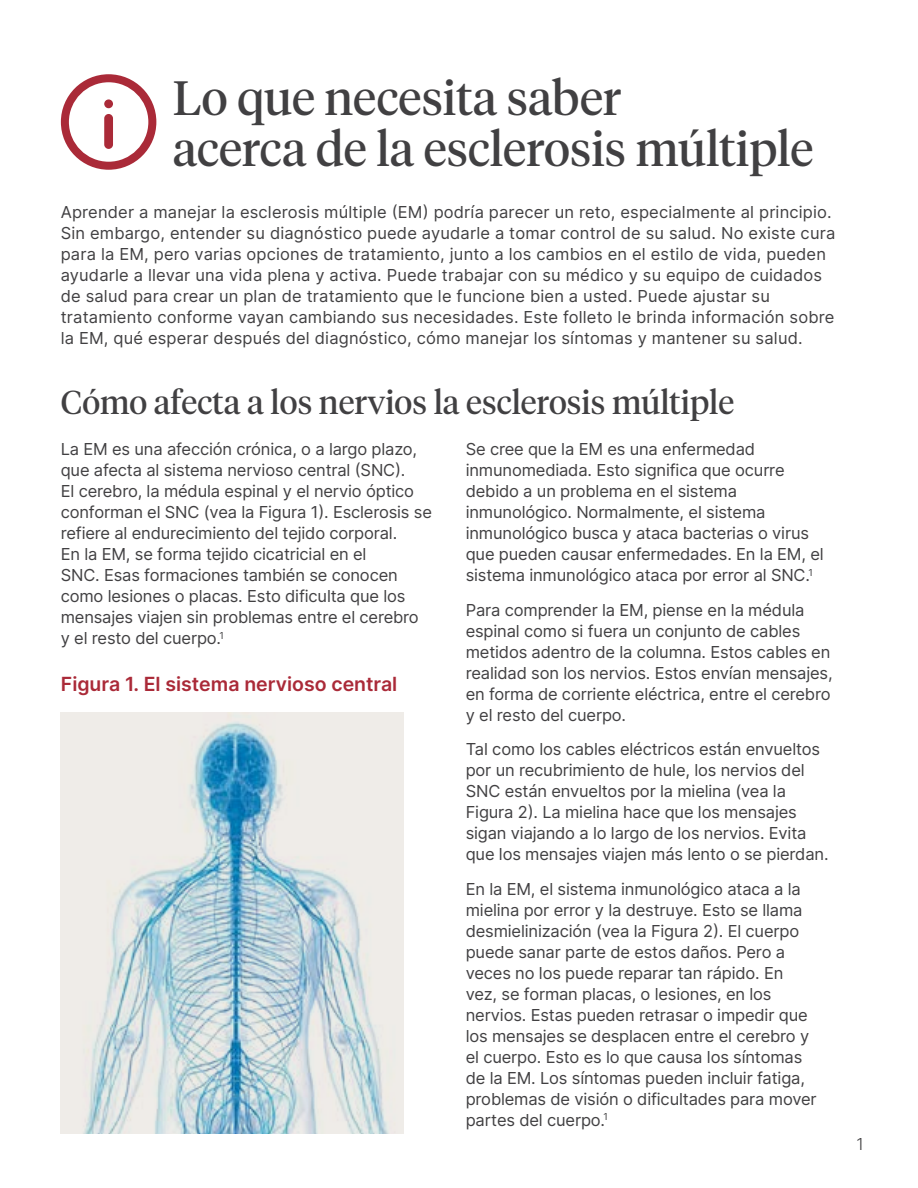
<style>
.page{position:relative;width:918px;height:1188px;background:#fff}
.page>*{position:absolute;margin:0;border:0;box-sizing:border-box;transform-origin:0 0}
._1st_level_head{font:48px/51px "Tiempos Headline";color:#414042}
._2nd_level_head{font:33px "Tiempos Headline";color:#414042}
._3rd_level_head{font:600 19.5px "Inter";color:#aa2a38}
.body_copy{font:16.5px/21px "Inter";letter-spacing:-.01em;color:#414042}
.opening_paragraph{font:16.5px/21px "Inter";letter-spacing:.01em;color:#414042}
.t1{font:300 16.5px "Inter";color:#414042}
</style>
<div class="page">
<img style="left:61px;top:713px;width:343px;height:421px">
<svg style="left:61px;top:74px;width:95px;height:96px"></svg>
<div style="left:104px;top:114px;width:9px;height:35px;background:#aa2a38;border-radius:4px"></div>
<div style="left:104px;top:99px;width:9px;height:9px;background:#aa2a38;border-radius:50%"></div>
<p class="_1st_level_head" style="left:173px;top:71px;width:642px">Lo que necesita saber<br>acerca de la esclerosis múltiple</p>
<p class="opening_paragraph" style="left:61px;top:202px;width:776px">Aprender a manejar la esclerosis múltiple (EM) podría parecer un reto, especialmente al principio.<br>Sin embargo, entender su diagnóstico puede ayudarle a tomar control de su salud. No existe cura para la EM, pero varias opciones de tratamiento, junto a los cambios en el estilo de vida, pueden ayudarle a llevar una vida plena y activa. Puede trabajar con su médico y su equipo de cuidados de salud para crear un plan de tratamiento que le funcione bien a usted. Puede ajustar su tratamiento conforme vayan cambiando sus necesidades. Este folleto le brinda información sobre la EM, qué esperar después del diagnóstico, cómo manejar los síntomas y mantener su salud.</p>
<p class="_2nd_level_head" style="left:61px;top:380px;width:675px">Cómo afecta a los nervios la esclerosis múltiple</p>
<p class="body_copy" style="left:61px;top:439px;width:373px">La EM es una afección crónica, o a largo plazo, que afecta al sistema nervioso central (SNC).<br>El cerebro, la médula espinal y el nervio óptico conforman el SNC (vea la Figura 1). Esclerosis se refiere al endurecimiento del tejido corporal.<br>En la EM, se forma tejido cicatricial en el<br>SNC. Esas formaciones también se conocen como lesiones o placas. Esto dificulta que los mensajes viajen sin problemas entre el cerebro y el resto del cuerpo.<sup>1</sup></p>
<p class="body_copy" style="left:466px;top:439px;width:360px">Se cree que la EM es una enfermedad inmunomediada. Esto significa que ocurre debido a un problema en el sistema inmunológico. Normalmente, el sistema inmunológico busca y ataca bacterias o virus que pueden causar enfermedades. En la EM, el sistema inmunológico ataca por error al SNC.<sup>1</sup></p>
<p class="body_copy" style="left:466px;top:599px;width:368px">Para comprender la EM, piense en la médula espinal como si fuera un conjunto de cables metidos adentro de la columna. Estos cables en realidad son los nervios. Estos envían mensajes, en forma de corriente eléctrica, entre el cerebro y el resto del cuerpo.</p>
<p class="body_copy" style="left:466px;top:739px;width:364px">Tal como los cables eléctricos están envueltos por un recubrimiento de hule, los nervios del SNC están envueltos por la mielina (vea la Figura 2). La mielina hace que los mensajes sigan viajando a lo largo de los nervios. Evita que los mensajes viajen más lento o se pierdan.</p>
<p class="body_copy" style="left:466px;top:878px;width:352px">En la EM, el sistema inmunológico ataca a la mielina por error y la destruye. Esto se llama desmielinización (vea la Figura 2). El cuerpo puede sanar parte de estos daños. Pero a veces no los puede reparar tan rápido. En vez, se forman placas, o lesiones, en los nervios. Estas pueden retrasar o impedir que los mensajes se desplacen entre el cerebro y el cuerpo. Esto es lo que causa los síntomas de la EM. Los síntomas pueden incluir fatiga, problemas de visión o dificultades para mover partes del cuerpo.<sup>1</sup></p>
<p class="_3rd_level_head" style="left:61px;top:670px;width:338px">Figura 1. El sistema nervioso central</p>
<p class="t1" style="left:857px;top:1132px;width:9px">1</p>
</div>
